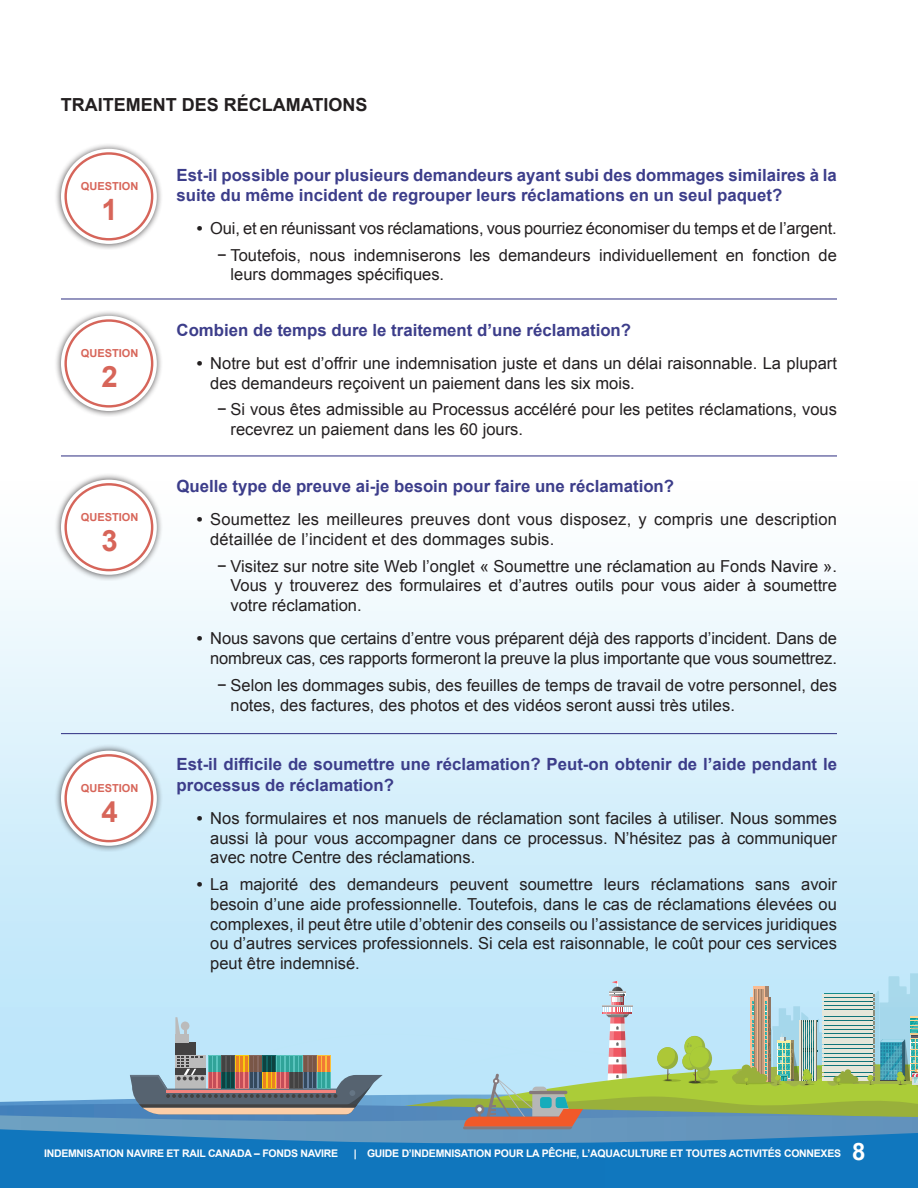
<style>
.page{position:relative;width:918px;height:1188px;background:#fff}
.page>*{position:absolute;margin:0;border:0;box-sizing:border-box;transform-origin:0 0}
.t1{font:700 29.4px "Arial";color:#d76559}
.t2{font:700 24px "Arial";color:#fff}
.t3{font:700 18px "Arial";color:#231f20}
.t4{font:700 16.8px/20.1px "Arial";color:#3c3d8a}
.t5{font:16.5px/19.8px "Arial";color:#231f20}
.t6{font:700 10.95px "Arial";color:#d76559}
.t7{font:700 10.5px "Arial";letter-spacing:-.025em;color:#fff}
.s1{font-weight:700}
</style>
<div class="page">
<div style="left:0;top:480px;width:918px;height:649px;background:linear-gradient(to bottom,#fff,#aedff6)"></div>
<svg style="left:383px;top:1057px;width:220px;height:39px;background:#b9e3f0"></svg>
<svg style="left:0;top:1104px;width:603px;height:11px;background:#578aae"></svg>
<svg style="left:0;top:1115px;width:603px;height:14px;background:#6295be"></svg>
<svg style="left:0;top:1129px;width:918px;height:59px;background:#1c7bbd"></svg>
<svg style="left:603px;top:973px;width:315px;height:198px;background:#86b4ae"></svg>
<div style="left:175px;top:1055px;width:31px;height:14px;background:#bbb"></div>
<div style="left:175px;top:1043px;width:21px;height:12px;background:#434242"></div>
<div style="left:175px;top:1035px;width:14px;height:8px;background:#bbb"></div>
<svg style="left:175px;top:1017px;width:11px;height:18px"></svg>
<div style="left:181px;top:1022px;width:8px;height:8px;background:#bbb;border-radius:50%"></div>
<div style="left:208px;top:1055px;width:14px;height:17px;background:#59c3bd"></div>
<div style="left:222px;top:1055px;width:13px;height:17px;background:#575656"></div>
<div style="left:235px;top:1055px;width:14px;height:17px;background:#f7cb0f"></div>
<div style="left:249px;top:1055px;width:13px;height:17px;background:#88685f"></div>
<div style="left:262px;top:1055px;width:14px;height:17px;background:#116564"></div>
<div style="left:276px;top:1055px;width:14px;height:17px;background:#59c3bd"></div>
<div style="left:290px;top:1055px;width:13px;height:17px;background:#59c3bd"></div>
<div style="left:303px;top:1055px;width:14px;height:17px;background:#88685f"></div>
<div style="left:317px;top:1055px;width:14px;height:17px;background:#fac038"></div>
<svg style="left:130px;top:1056px;width:253px;height:58px;background:#878b8b"></svg>
<svg style="left:463px;top:1074px;width:120px;height:55px;background:#a9a996"></svg>
<hr style="left:61px;top:299px;width:776px;height:1px;background:#2c2d81">
<hr style="left:61px;top:456px;width:776px;height:1px;background:#2c2d81">
<hr style="left:61px;top:733px;width:776px;height:1px;background:#2c2d81">
<div style="left:54px;top:142px;width:110px;height:108px;background:#231f20;opacity:.75"></div>
<div style="left:61px;top:149px;width:96px;height:95px;background:#fff;border-radius:50%"></div>
<div style="left:64px;top:152px;width:89px;height:89px;border:2px solid #d6655a;border-radius:50%"></div>
<div style="left:54px;top:309px;width:110px;height:108px;background:#231f20;opacity:.75"></div>
<div style="left:61px;top:316px;width:96px;height:95px;background:#fff;border-radius:50%"></div>
<div style="left:64px;top:319px;width:89px;height:89px;border:2px solid #d6655a;border-radius:50%"></div>
<div style="left:54px;top:473px;width:110px;height:108px;background:#231f20;opacity:.75"></div>
<div style="left:61px;top:480px;width:96px;height:95px;background:#fff;border-radius:50%"></div>
<div style="left:64px;top:483px;width:89px;height:88px;border:2px solid #d6655a;border-radius:50%"></div>
<div style="left:54px;top:744px;width:110px;height:108px;background:#231f20;opacity:.75"></div>
<div style="left:61px;top:751px;width:96px;height:95px;background:#fff;border-radius:50%"></div>
<div style="left:64px;top:754px;width:89px;height:88px;border:2px solid #d6655a;border-radius:50%"></div>
<p class="t3" style="left:61px;top:93px;width:308px">TRAITEMENT DES RÉCLAMATIONS</p>
<p class="t6" style="left:81px;top:179px;width:59px">QUESTION</p>
<h1 class="t1" style="left:101px;top:190px;width:18px">1</h1>
<p class="t6" style="left:81px;top:346px;width:59px">QUESTION</p>
<h1 class="t1" style="left:101px;top:357px;width:18px">2</h1>
<p class="t6" style="left:81px;top:510px;width:59px">QUESTION</p>
<h1 class="t1" style="left:101px;top:521px;width:18px">3</h1>
<p class="t6" style="left:81px;top:781px;width:59px">QUESTION</p>
<h1 class="t1" style="left:101px;top:792px;width:18px">4</h1>
<p class="t4" style="left:177px;top:165px;width:662px">Est-il possible pour plusieurs demandeurs ayant subi des dommages similaires à la suite du même incident de regrouper leurs réclamations en un seul paquet?</p>
<p class="t5" style="left:197px;top:215px;width:642px;line-height:26.5px;text-align:right"><span class="s1">•</span> Oui, et en réunissant vos réclamations, vous pourriez économiser du temps et de l’argent. − Toutefois, nous indemniserons les demandeurs individuellement en fonction de</p>
<p class="t5" style="left:231px;top:265px;width:215px">leurs dommages spécifiques.</p>
<p class="t4" style="left:177px;top:320px;width:456px">Combien de temps dure le traitement d’une réclamation?</p>
<p class="t5" style="left:210px;top:353px;width:628px;text-indent:-13px"><span class="s1">•</span> Notre but est d’offrir une indemnisation juste et dans un délai raisonnable. La plupart des demandeurs reçoivent un paiement dans les six mois.</p>
<p class="t5" style="left:231px;top:400px;width:608px;text-indent:-13px">− Si vous êtes admissible au Processus accéléré pour les petites réclamations, vous recevrez un paiement dans les 60 jours.</p>
<p class="t4" style="left:177px;top:476px;width:499px">Quelle type de preuve ai-je besoin pour faire une réclamation?</p>
<p class="t5" style="left:210px;top:510px;width:628px;text-indent:-13px"><span class="s1">•</span> Soumettez les meilleures preuves dont vous disposez, y compris une description détaillée de l’incident et des dommages subis.</p>
<p class="t5" style="left:231px;top:556px;width:608px;text-align:justify;text-indent:-13px">− Visitez sur notre site Web l’onglet « Soumettre une réclamation au Fonds Navire ».<br>Vous y trouverez des formulaires et d’autres outils pour vous aider à soumettre votre réclamation.</p>
<p class="t5" style="left:197px;top:629px;width:642px;text-align:right"><span class="s1">•</span> Nous savons que certains d’entre vous préparent déjà des rapports d’incident. Dans de nombreux cas, ces rapports formeront la preuve la plus importante que vous soumettrez.</p>
<p class="t5" style="left:231px;top:675px;width:608px;text-indent:-13px">− Selon les dommages subis, des feuilles de temps de travail de votre personnel, des notes, des factures, des photos et des vidéos seront aussi très utiles.</p>
<p class="t4" style="left:177px;top:755px;width:662px">Est-il difficile de soumettre une réclamation? Peut-on obtenir de l’aide pendant le processus de réclamation?</p>
<p class="t5" style="left:210px;top:808px;width:628px;text-align:justify;text-indent:-13px"><span class="s1">•</span> Nos formulaires et nos manuels de réclamation sont faciles à utiliser. Nous sommes aussi là pour vous accompagner dans ce processus. N’hésitez pas à communiquer avec notre Centre des réclamations.</p>
<p class="t5" style="left:210px;top:874px;width:628px;text-align:justify;text-indent:-13px"><span class="s1">•</span> La majorité des demandeurs peuvent soumettre leurs réclamations sans avoir besoin d’une aide professionnelle. Toutefois, dans le cas de réclamations élevées ou complexes, il peut être utile d’obtenir des conseils ou l’assistance de services juridiques ou d’autres services professionnels. Si cela est raisonnable, le coût pour ces services peut être indemnisé.</p>
<p class="t7" style="left:44px;top:1146px;width:295px">INDEMNISATION NAVIRE ET RAIL CANADA – FONDS NAVIRE</p>
<p class="t7" style="left:354px;top:1146px;width:489px">| GUIDE D’INDEMNISATION POUR LA PÊCHE, L’AQUACULTURE ET TOUTES ACTIVITÉS CONNEXES</p>
<h2 class="t2" style="left:852px;top:1136px;width:15px">8</h2>
</div>
